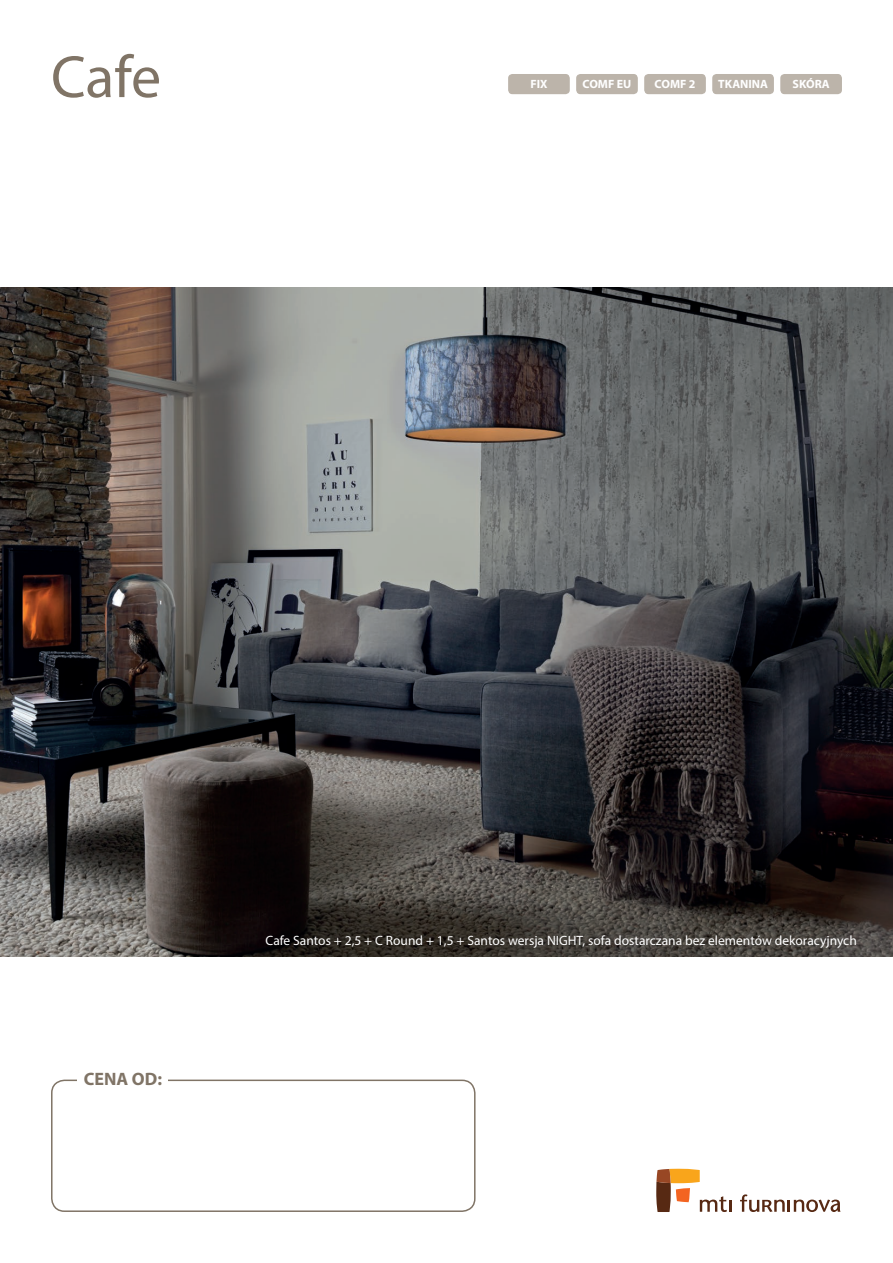
<style>
.page{position:relative;width:893px;height:1263px;background:#fff}
.page>*{position:absolute;margin:0;border:0;box-sizing:border-box;transform-origin:0 0}
.t1{font:60px "Myriad Pro";color:#807466}
.t2{font:700 18px "Myriad Pro";color:#807466}
.t3{font:13.5px "Myriad Pro";color:#fff}
.t4{font:700 12px "Myriad Pro";color:#fff}
</style>
<div class="page">
<img style="left:0;top:287px;width:893px;height:670px">
<div style="left:51px;top:1079px;width:425px;height:133px;border:2px solid #807466;border-radius:13px"></div>
<div style="left:78px;top:1072px;width:90px;height:25px;background:#fff"></div>
<svg style="left:656px;top:1169px;width:76px;height:43px"></svg>
<svg style="left:740px;top:1194px;width:100px;height:18px"></svg>
<div style="left:508px;top:74px;width:62px;height:20px;background:#bcb4aa;border-radius:4px"></div>
<div style="left:712px;top:74px;width:62px;height:20px;background:#bcb4aa;border-radius:4px"></div>
<div style="left:780px;top:74px;width:62px;height:20px;background:#bcb4aa;border-radius:4px"></div>
<div style="left:644px;top:74px;width:62px;height:20px;background:#bcb4aa;border-radius:4px"></div>
<div style="left:576px;top:74px;width:62px;height:20px;background:#bcb4aa;border-radius:4px"></div>
<h1 class="t1" style="left:51px;top:40px;width:112px">Cafe</h1>
<p class="t4" style="left:530px;top:76px;width:19px">FIX</p>
<p class="t4" style="left:583px;top:76px;width:50px">COMF EU</p>
<p class="t4" style="left:655px;top:76px;width:42px">COMF 2</p>
<p class="t4" style="left:718px;top:76px;width:51px">TKANINA</p>
<p class="t4" style="left:793px;top:76px;width:39px">SKÓRA</p>
<h2 class="t2" style="left:84px;top:1067px;width:80px">CENA OD:</h2>
<p class="t3" style="left:266px;top:932px;width:593px">Cafe Santos + 2,5 + C Round + 1,5 + Santos wersja NIGHT, sofa dostarczana bez elementów dekoracyjnych</p>
</div>
